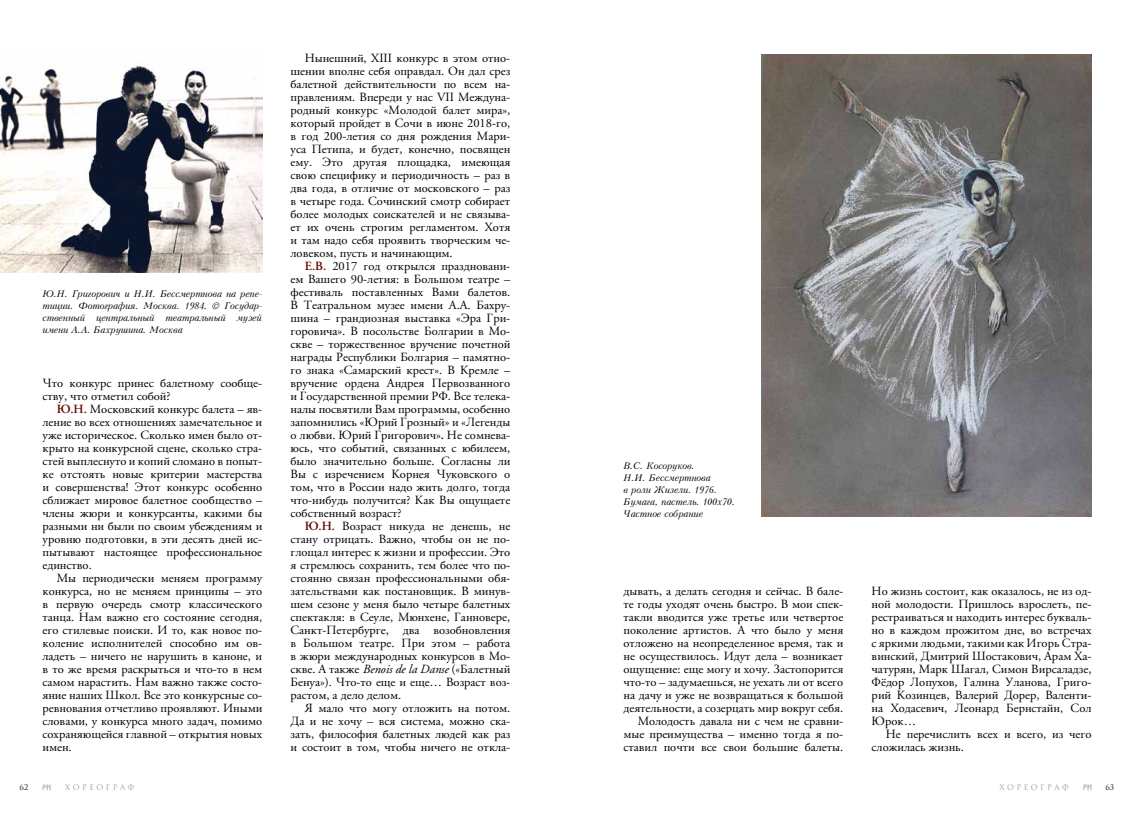
<style>
.page{position:relative;width:1134px;height:823px;background:#fff}
.page>*{position:absolute;margin:0;border:0;box-sizing:border-box;transform-origin:0 0}
.t1{font:12.5px/13px "APC Garamond";color:#000;text-align:justify}
.t2{font:italic 9px/12px "Kudryashev";letter-spacing:-.02em;color:#000}
.t3{font:7.5px "Romul";letter-spacing:.33em;color:#9c9d9d}
.t4{font:7.5px "Romul";color:#000}
.s1{font-weight:600;color:#660802}
.s2{font-weight:600}
.s3{font-style:italic}
</style>
<div class="page">
<svg style="left:43px;top:784px;width:8px;height:5px"></svg>
<svg style="left:1083px;top:784px;width:8px;height:5px"></svg>
<img style="left:761px;top:54px;width:330px;height:462px">
<img style="left:0;top:63px;width:262px;height:209px">
<p class="t2" style="left:43px;top:288px;width:221px;text-align:justify">Ю.Н. Григорович и Н.И. Бессмертнова на репе&shy;тиции. Фотография. Москва. 1984. © Государ&shy;ственный центральный театральный музей имени А.А. Бахрушина. Москва</p>
<p class="t1" style="left:43px;top:376px;width:221px">Что конкурс принес балетному сообще&shy;ству, что отметил собой?</p>
<p class="t1" style="left:43px;top:402px;width:221px;text-indent:14px"><span class="s1">Ю.Н.</span> Московский конкурс балета – яв&shy;ление во всех отношениях замечательное и уже историческое. Сколько имен было от&shy;крыто на конкурсной сцене, сколько стра&shy;стей выплеснуто и копий сломано в попыт&shy;ке отстоять новые критерии мастерства и совершенства! Этот конкурс особенно сближает мировое балетное сообщество – члены жюри и конкурсанты, какими бы разными ни были по своим убеждениям и уровню подготовки, в эти десять дней ис&shy;пытывают настоящее профессиональное единство.</p>
<p class="t1" style="left:43px;top:571px;width:221px;text-indent:14px">Мы периодически меняем программу конкурса, но не меняем принципы – это в первую очередь смотр классического танца. Нам важно его состояние сегодня, его стилевые поиски. И то, как новое по&shy;коление исполнителей способно им ов&shy;ладеть – ничего не нарушить в каноне, и в то же время раскрыться и что-то в нем самом нарастить. Нам важно также состо&shy;яние наших Школ. Все это конкурсные со&shy;ревнования отчетливо проявляют. Иными словами, у конкурса много задач, помимо сохраняющейся главной – открытия новых имен.</p>
<p class="t1" style="left:291px;top:51px;width:221px;text-indent:14px">Нынешний, XIII конкурс в этом отно&shy;шении вполне себя оправдал. Он дал срез балетной действительности по всем на&shy;правлениям. Впереди у нас VII Междуна&shy;родный конкурс «Молодой балет мира», который пройдет в Сочи в июне 2018-го, в год 200-летия со дня рождения Мари&shy;уса Петипа, и будет, конечно, посвящен ему. Это другая площадка, имеющая свою специфику и периодичность – раз в два года, в отличие от московского – раз в четыре года. Сочинский смотр собирает более молодых соискателей и не связыва&shy;ет их очень строгим регламентом. Хотя и там надо себя проявить творческим че&shy;ловеком, пусть и начинающим.</p>
<p class="t1" style="left:291px;top:259px;width:221px;text-indent:14px"><span class="s1">Е.В.</span> 2017 год открылся праздновани&shy;ем Вашего 90-летия: в Большом театре – фестиваль поставленных Вами балетов.<br>В Театральном музее имени А.А. Бахру&shy;шина – грандиозная выставка «Эра Гри&shy;горовича». В посольстве Болгарии в Мо&shy;скве – торжественное вручение почетной награды Республики Болгария – памятно&shy;го знака «Самарский крест». В Кремле – вручение ордена Андрея Первозванного и Государственной премии РФ. Все телека&shy;налы посвятили Вам программы, особенно запомнились «Юрий Грозный» и «Легенды о любви. Юрий Григорович»<span class="s2">.</span> Не сомнева&shy;юсь, что событий, связанных с юбилеем, было значительно больше. Согласны ли Вы с изречением Корнея Чуковского о том<span class="s2">,</span> что в России надо жить долго, тогда что-нибудь получится? Как Вы ощущаете собственный возраст?</p>
<p class="t1" style="left:291px;top:519px;width:221px;text-indent:14px"><span class="s1">Ю.Н.</span> Возраст никуда не денешь, не стану отрицать. Важно, чтобы он не по&shy;глощал интерес к жизни и профессии. Это я стремлюсь сохранить, тем более что по&shy;стоянно связан профессиональными обя&shy;зательствами как постановщик. В минув&shy;шем сезоне у меня было четыре балетных спектакля: в Сеуле, Мюнхене, Ганновере, Санкт-Петербурге, два возобновления в Большом театре. При этом – работа в жюри международных конкурсов в Мо&shy;скве. А также <span class="s3">Benois de la Danse</span> («Балетный Бенуа»). Что-то еще и еще… Возраст воз&shy;растом, а дело делом.</p>
<p class="t1" style="left:291px;top:701px;width:221px;text-indent:14px">Я мало что могу отложить на потом.<br>Да и не хочу – вся система, можно ска&shy;зать, философия балетных людей как раз и состоит в том, чтобы ничего не откла-</p>
<p class="t2" style="left:623px;top:459px;width:113px">В.С. Косоруков.<br>Н.И. Бессмертнова<br>в роли Жизели. 1976.<br>Бумага, пастель. 100х70.<br>Частное собрание</p>
<p class="t1" style="left:623px;top:584px;width:221px;text-align:right">дывать, а делать сегодня и сейчас. В бале&shy;те годы уходят очень быстро. В мои спек&shy;такли вводится уже третье или четвертое поколение артистов. А что было у меня отложено на неопределенное время, так и не осуществилось. Идут дела – возникает ощущение: еще могу и хочу. Застопорится что-то – задумаешься, не уехать ли от всего на дачу и уже не возвращаться к большой деятельности, а созерцать мир вокруг себя.<br>Молодость давала ни с чем не сравни&shy;мые преимущества – именно тогда я по&shy;ставил почти все свои большие балеты.</p>
<p class="t1" style="left:872px;top:584px;width:221px">Но жизнь состоит, как оказалось, не из од&shy;ной молодости. Пришлось взрослеть, пе&shy;рестраиваться и находить интерес букваль&shy;но в каждом прожитом дне, во встречах с яркими людьми, такими как Игорь Стра&shy;винский, Дмитрий Шостакович, Арам Ха&shy;чатурян, Марк Шагал, Симон Вирсаладзе, Фёдор Лопухов, Галина Уланова, Григо&shy;рий Козинцев, Валерий Дорер, Валенти&shy;на Ходасевич, Леонард Бернстайн, Сол Юрок…</p>
<p class="t1" style="left:872px;top:727px;width:221px;text-indent:14px">Не перечислить всех и всего, из чего сложилась жизнь.</p>
<p class="t4" style="left:20px;top:782px;width:10px">62</p>
<p class="t3" style="left:65px;top:782px;width:71px">хореограф</p>
<p class="t3" style="left:999px;top:782px;width:71px">хореограф</p>
<p class="t4" style="left:1105px;top:782px;width:10px">63</p>
</div>
